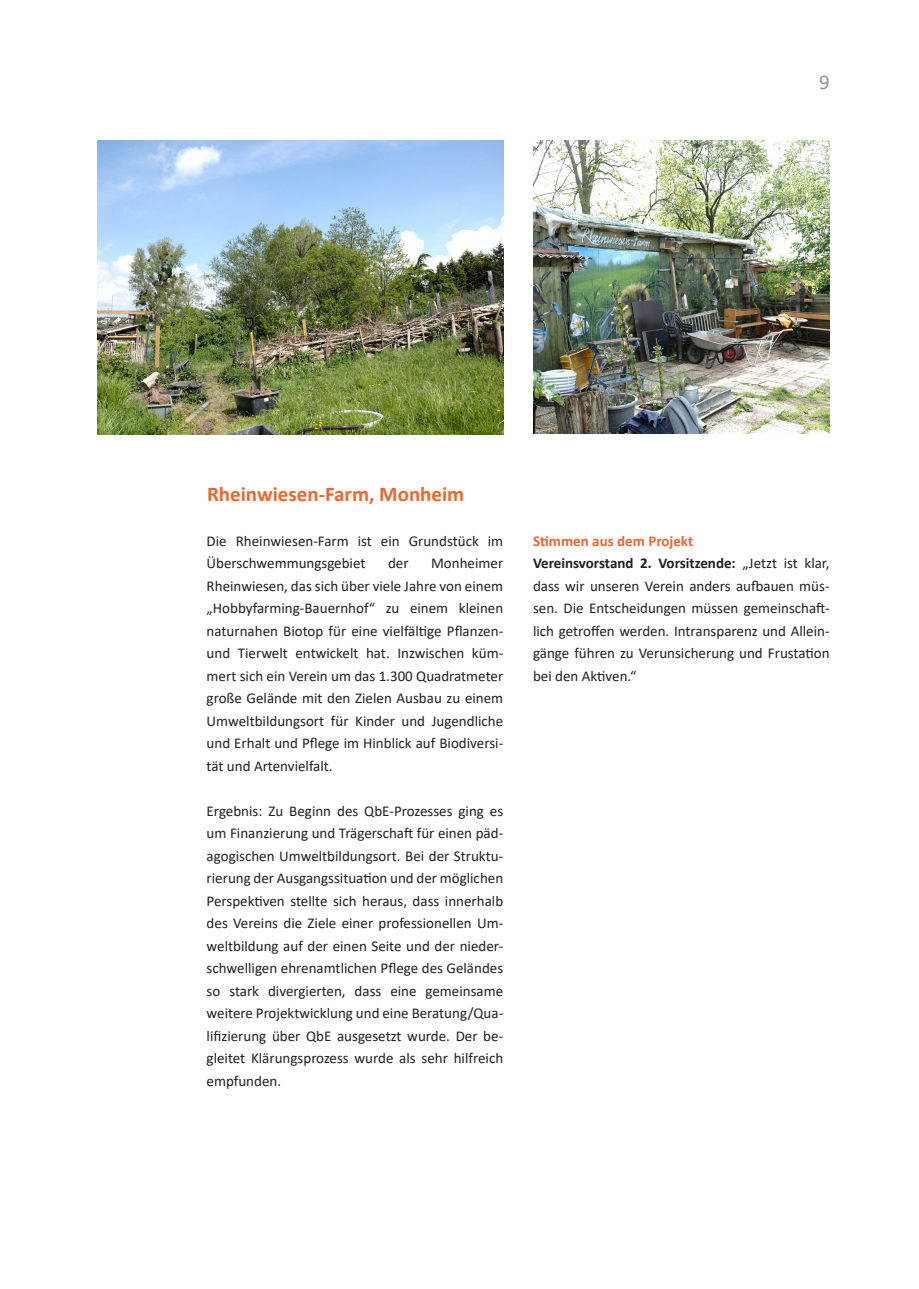
<style>
.page{position:relative;width:919px;height:1289px;background:#fff}
.page>*{position:absolute;margin:0;border:0;box-sizing:border-box;transform-origin:0 0}
.Fließtext{font:700 21px "Calibri";color:#f2642b}
.Fließtext-2{font:21px "Calibri";color:#939598}
.Fließtext-3{font:15px/22.5px "Calibri";color:#231f20;text-align:justify}
.Fließtext-4{font:700 15px "Calibri";color:#f2642c}
.s1{font-weight:700}
</style>
<div class="page">
<img style="left:533px;top:141px;width:296px;height:292px">
<img style="left:98px;top:141px;width:405px;height:293px">
<p class="Fließtext-2" style="left:818px;top:68px;width:12px">9</p>
<p class="Fließtext" style="left:207px;top:478px;width:259px">Rheinwiesen-Farm, Monheim</p>
<p class="Fließtext-3" style="left:207px;top:529px;width:298px">Die Rheinwiesen-Farm ist ein Grundstück im<br>Überschwemmungsgebiet</p>
<p class="Fließtext-3" style="left:207px;top:551px;width:298px;text-indent:224px">Monheimer Rheinwiesen, das sich über viele Jahre von einem „Hobbyfarming-Bauernhof“ zu einem kleinen naturnahen Biotop für eine vielfältige Pflanzen&shy;und Tierwelt entwickelt hat. Inzwischen küm&shy;mert sich ein Verein um das 1.300 Quadratmeter große Gelände mit den Zielen Ausbau zu einem Umweltbildungsort für Kinder und Jugendliche und Erhalt und Pflege im Hinblick auf Biodiversi&shy;tät und Artenvielfalt.</p>
<p class="Fließtext-3" style="left:207px;top:799px;width:298px">Ergebnis: Zu Beginn des QbE-Prozesses ging es um Finanzierung und Trägerschaft für einen päd&shy;agogischen Umweltbildungsort. Bei der Struktu&shy;rierung der Ausgangssituation und der möglichen Perspektiven stellte sich heraus, dass innerhalb des Vereins die Ziele einer professionellen Um&shy;weltbildung auf der einen Seite und der nieder&shy;schwelligen ehrenamtlichen Pflege des Geländes so stark divergierten, dass eine gemeinsame weitere Projektwicklung und eine Beratung/Qua&shy;lifizierung über QbE ausgesetzt wurde. Der be&shy;gleitet Klärungsprozess wurde als sehr hilfreich empfunden.</p>
<p class="Fließtext-3" style="left:388px;top:551px;width:22px">der</p>
<p class="Fließtext-4" style="left:533px;top:530px;width:162px">Stimmen aus dem Projekt</p>
<p class="Fließtext-3" style="left:533px;top:551px;width:298px"><span class="s1">Vereinsvorstand 2. Vorsitzende:</span> „Jetzt ist klar, dass wir unseren Verein anders aufbauen müs&shy;sen. Die Entscheidungen müssen gemeinschaft&shy;lich getroffen werden. Intransparenz und Allein&shy;gänge führen zu Verunsicherung und Frustation bei den Aktiven.“</p>
</div>
